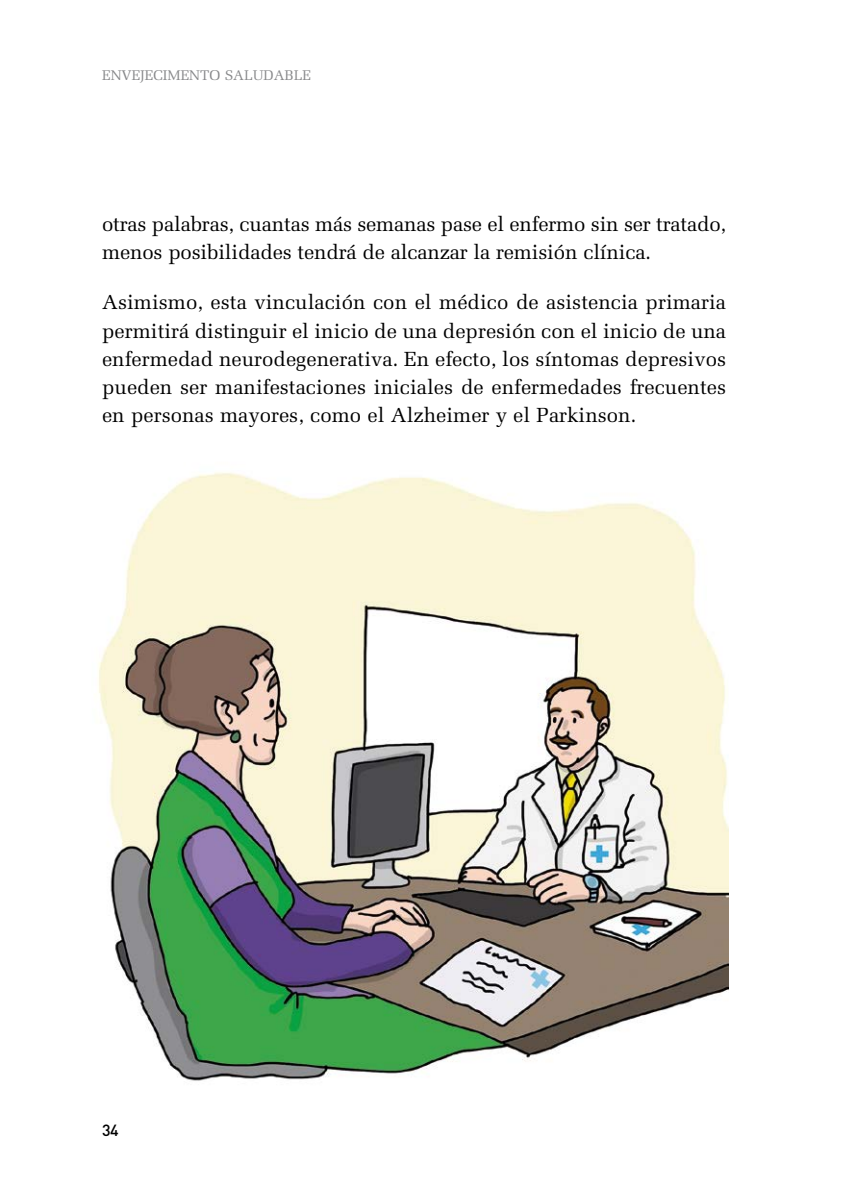
<style>
.page{position:relative;width:851px;height:1191px;background:#fff}
.page>*{position:absolute;margin:0;border:0;box-sizing:border-box;transform-origin:0 0}
.t1{font:20.4px/28px "Melior";letter-spacing:-.01em;color:#000}
.t2{font:500 16px "DIN";color:#000}
.t3{font:14px "Melior";color:#87888a}
</style>
<div class="page">
<img style="left:98px;top:472px;width:630px;height:609px">
<p class="t3" style="left:102px;top:66px;width:209px">ENVEJECIMENTO saludable</p>
<p class="t1" style="left:102px;top:210px;width:625px">otras palabras, cuantas más semanas pase el enfermo sin ser tratado, menos posibilidades tendrá de alcanzar la remisión clínica.</p>
<p class="t1" style="left:102px;top:288px;width:625px;text-align:justify">Asimismo, esta vinculación con el médico de asistencia primaria permitirá distinguir el inicio de una depresión con el inicio de una enfermedad neurodegenerativa. En efecto, los síntomas depresivos pueden ser manifestaciones iniciales de enfermedades frecuentes en personas mayores, como el Alzheimer y el Parkinson.</p>
<p class="t2" style="left:102px;top:1120px;width:18px">34</p>
</div>
